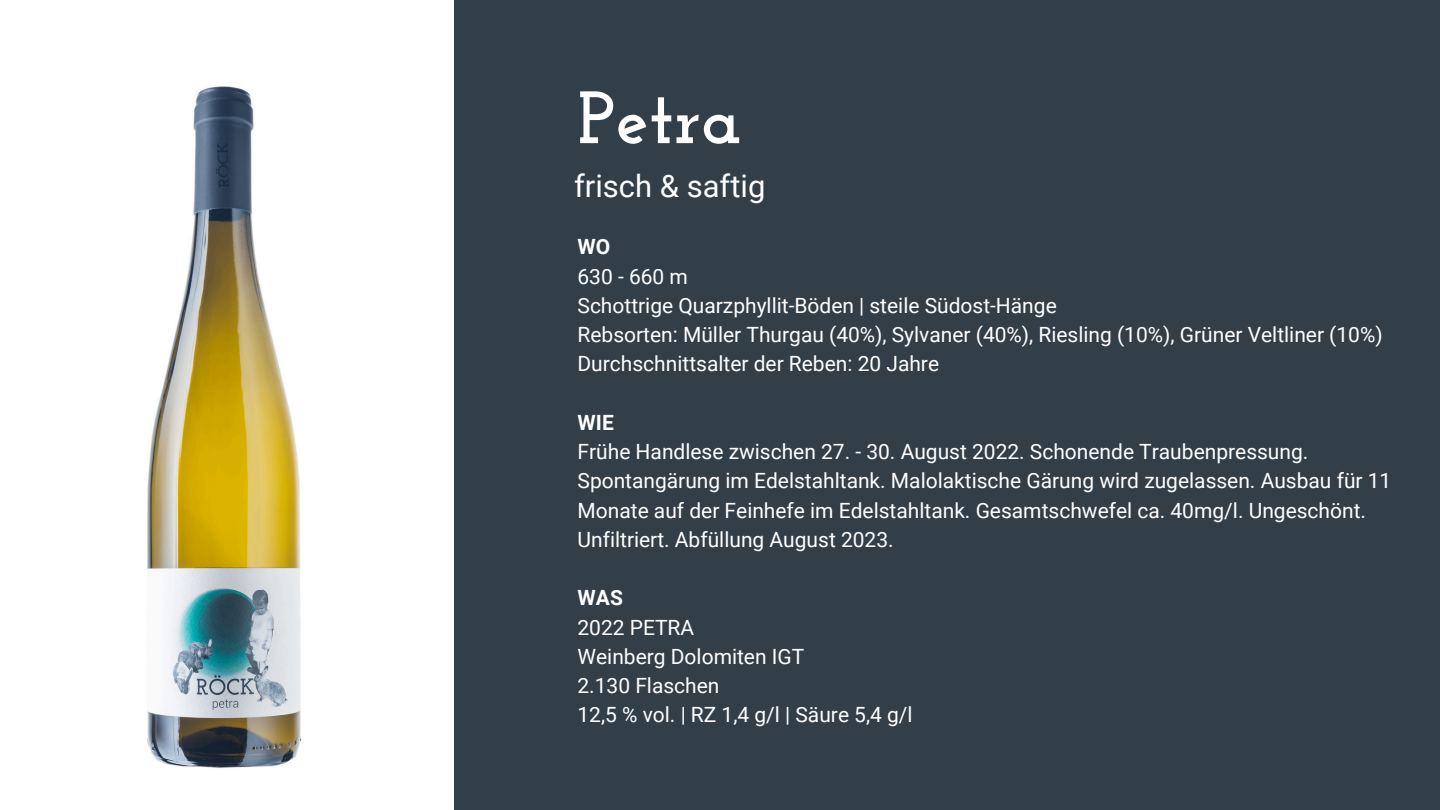
<style>
.page{position:relative;width:1440px;height:810px;background:#fff}
.page>*{position:absolute;margin:0;border:0;box-sizing:border-box;transform-origin:0 0}
.t1{font:700 74px "Josefin Slab";color:#fff}
.t2{font:31px "Roboto";color:#fff}
.t3{font:21px/29.2px "Roboto";color:#fff}
.t4{font:700 21px "Roboto";color:#fff}
</style>
<div class="page">
<div style="left:454px;top:0;width:986px;height:810px;background:#323e48"></div>
<img style="left:147px;top:86px;width:155px;height:682px">
<p class="t1" style="left:578px;top:88px;width:166px">Petra</p>
<p class="t2" style="left:574px;top:169px;width:193px">frisch &amp; saftig</p>
<p class="t4" style="left:578px;top:235px;width:34px">WO</p>
<p class="t3" style="left:578px;top:262px;width:112px">630 - 660 m</p>
<h1 class="t3" style="left:578px;top:291px;width:481px">Schottrige Quarzphyllit-Böden | steile Südost-Hänge</h1>
<h2 class="t3" style="left:578px;top:320px;width:807px">Rebsorten: Müller Thurgau (40%), Sylvaner (40%), Riesling (10%), Grüner Veltliner (10%)</h2>
<p class="t3" style="left:578px;top:350px;width:363px">Durchschnittsalter der Reben: 20 Jahre</p>
<p class="t4" style="left:578px;top:411px;width:38px">WIE</p>
<p class="t3" style="left:578px;top:437px;width:815px">Frühe Handlese zwischen 27. - 30. August 2022. Schonende Traubenpressung.<br>Spontangärung im Edelstahltank. Malolaktische Gärung wird zugelassen. Ausbau für 11<br>Monate auf der Feinhefe im Edelstahltank. Gesamtschwefel ca. 40mg/l. Ungeschönt.<br>Unfiltriert. Abfüllung August 2023.</p>
<p class="t4" style="left:578px;top:586px;width:47px">WAS</p>
<p class="t3" style="left:578px;top:613px;width:118px">2022 PETRA</p>
<p class="t3" style="left:578px;top:642px;width:228px">Weinberg Dolomiten IGT</p>
<p class="t3" style="left:578px;top:671px;width:143px">2.130 Flaschen</p>
<p class="t3" style="left:578px;top:701px;width:337px">12,5 % vol. | RZ 1,4 g/l | Säure 5,4 g/l</p>
</div>
